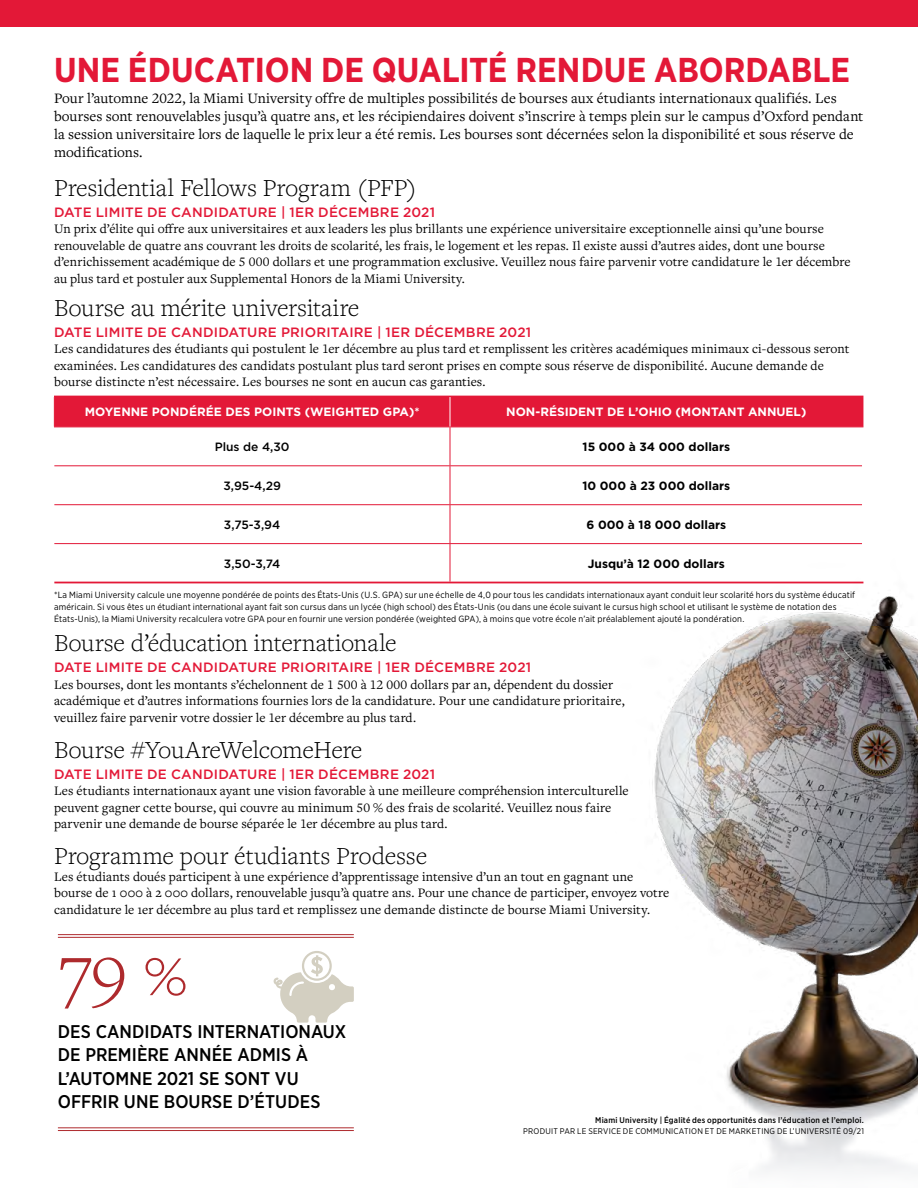
<style>
.page{position:relative;width:918px;height:1188px;background:#fff}
.page>*{position:absolute;margin:0;border:0;box-sizing:border-box;transform-origin:0 0}
.t1{font:300 76.35px "Freight Text Pro";color:#ae2a2d}
.Body_Text_1_-_Freigh{font:700 34.5px "Gotham Narrow";color:#e31837}
.SubHead_1_-_Gotham_B{font:300 25.5px "Freight Text Pro";letter-spacing:-.005em;color:#000}
.t2{font:500 18.45px/23.5px "Gotham Narrow";color:#000}
.Body_Text_1_-_Freigh-2{font:15px/18px "Freight Text Pro";color:#000}
.Body_Text_1_-_Freigh-3{font:13.5px/16.5px "Freight Text Pro";letter-spacing:.005em;color:#000}
.SubHead_1_-_Gotham_B-2{font:500 13.5px "Gotham";letter-spacing:.015em;color:#e31837}
.t3{font:700 12px "Gotham";color:#fff}
.t4{font:700 12px "Gotham";color:#000}
.t5{font:500 12px "Gotham";color:#000}
.Body_Text_1_-_Freigh-4{font:9px/12px "Gotham Narrow";letter-spacing:.02em;color:#000}
.t6{font:8.25px "Gotham Narrow";letter-spacing:.03em;color:#000}
.t7{font:500 8.25px "Gotham Narrow";letter-spacing:.025em;color:#000}
.s1{font-size:56.1px}
</style>
<div class="page">
<div style="left:0;top:0;width:918px;height:27px;background:#e31837"></div>
<div style="left:55px;top:397px;width:807px;height:30px;background:#e31837"></div>
<svg style="left:54px;top:428px;width:503px;height:154px"></svg>
<hr style="left:54px;top:396px;width:396px;height:1px;background:#e31837">
<hr style="left:450px;top:396px;width:413px;height:1px;background:#e31837">
<hr style="left:862px;top:397px;width:1px;height:30px;background:#e31837">
<hr style="left:54px;top:397px;width:1px;height:30px;background:#e31837">
<hr style="left:54px;top:427px;width:396px;height:1px;background:#e31837">
<hr style="left:450px;top:427px;width:413px;height:1px;background:#e31837">
<hr style="left:450px;top:397px;width:1px;height:30px;background:#fff">
<hr style="left:450px;top:427px;width:1px;height:38px;background:#e31837">
<hr style="left:54px;top:465px;width:396px;height:1px;background:#e31837">
<hr style="left:450px;top:466px;width:1px;height:38px;background:#e31837">
<hr style="left:450px;top:465px;width:412px;height:1px;background:#e31837">
<hr style="left:54px;top:504px;width:396px;height:1px;background:#e31837">
<hr style="left:450px;top:505px;width:1px;height:38px;background:#e31837">
<hr style="left:450px;top:504px;width:412px;height:1px;background:#e31837">
<hr style="left:54px;top:543px;width:396px;height:1px;background:#e31837">
<hr style="left:54px;top:582px;width:396px;height:1px;background:#e31837">
<hr style="left:450px;top:544px;width:1px;height:38px;background:#e31837">
<hr style="left:450px;top:543px;width:412px;height:1px;background:#e31837">
<hr style="left:450px;top:582px;width:413px;height:1px;background:#e31837">
<hr style="left:58px;top:937px;width:296px;height:1px;background:#ae2a2d">
<hr style="left:58px;top:934px;width:296px;height:1px;background:#ae2a2d">
<hr style="left:58px;top:1130px;width:296px;height:1px;background:#ae2a2d">
<hr style="left:58px;top:1127px;width:296px;height:1px;background:#ae2a2d">
<svg style="left:273px;top:951px;width:81px;height:72px"></svg>
<img style="left:557px;top:465px;width:361px;height:707px">
<p class="Body_Text_1_-_Freigh" style="left:54px;top:47px;width:798px">UNE ÉDUCATION DE QUALITÉ RENDUE ABORDABLE</p>
<p class="Body_Text_1_-_Freigh-2" style="left:54px;top:88px;width:811px">Pour l’automne 2022, la Miami University offre de multiples possibilités de bourses aux étudiants internationaux qualifiés. Les bourses sont renouvelables jusqu’à quatre ans, et les récipiendaires doivent s’inscrire à temps plein sur le campus d’Oxford pendant la session universitaire lors de laquelle le prix leur a été remis. Les bourses sont décernées selon la disponibilité et sous réserve de modifications.</p>
<h2 class="SubHead_1_-_Gotham_B" style="left:54px;top:171px;width:364px">Presidential Fellows Program (PFP)</h2>
<h2 class="SubHead_1_-_Gotham_B-2" style="left:54px;top:203px;width:383px">DATE LIMITE DE CANDIDATURE | 1ER DÉCEMBRE 2021</h2>
<p class="Body_Text_1_-_Freigh-3" style="left:54px;top:220px;width:798px">Un prix d’élite qui offre aux universitaires et aux leaders les plus brillants une expérience universitaire exceptionnelle ainsi qu’une bourse renouvelable de quatre ans couvrant les droits de scolarité, les frais, le logement et les repas. Il existe aussi d’autres aides, dont une bourse d’enrichissement académique de 5 000 dollars et une programmation exclusive. Veuillez nous faire parvenir votre candidature le 1er décembre au plus tard et postuler aux Supplemental Honors de la Miami University.</p>
<h2 class="SubHead_1_-_Gotham_B" style="left:54px;top:291px;width:307px">Bourse au mérite universitaire</h2>
<h2 class="SubHead_1_-_Gotham_B-2" style="left:54px;top:323px;width:479px">DATE LIMITE DE CANDIDATURE PRIORITAIRE | 1ER DÉCEMBRE 2021</h2>
<p class="Body_Text_1_-_Freigh-3" style="left:54px;top:340px;width:797px">Les candidatures des étudiants qui postulent le 1er décembre au plus tard et remplissent les critères académiques minimaux ci-dessous seront examinées. Les candidatures des candidats postulant plus tard seront prises en compte sous réserve de disponibilité. Aucune demande de bourse distincte n’est nécessaire. Les bourses ne sont en aucun cas garanties.</p>
<p class="t3" style="left:85px;top:404px;width:336px">MOYENNE PONDÉRÉE DES POINTS (WEIGHTED GPA)*</p>
<p class="t3" style="left:506px;top:404px;width:302px">NON-RÉSIDENT DE L’OHIO (MONTANT ANNUEL)</p>
<p class="t5" style="left:215px;top:439px;width:76px">Plus de 4,30</p>
<p class="t4" style="left:583px;top:439px;width:149px">15 000 à 34 000 dollars</p>
<p class="t5" style="left:223px;top:478px;width:59px">3,95-4,29</p>
<p class="t4" style="left:582px;top:478px;width:149px">10 000 à 23 000 dollars</p>
<p class="t5" style="left:224px;top:517px;width:58px">3,75-3,94</p>
<p class="t4" style="left:587px;top:517px;width:141px">6 000 à 18 000 dollars</p>
<p class="t5" style="left:224px;top:556px;width:58px">3,50-3,74</p>
<p class="t4" style="left:588px;top:556px;width:139px">Jusqu’à 12 000 dollars</p>
<p class="Body_Text_1_-_Freigh-4" style="left:54px;top:589px;width:803px">*La Miami University calcule une moyenne pondérée de points des États-Unis (U.S. GPA) sur une échelle de 4,0 pour tous les candidats internationaux ayant conduit leur scolarité hors du système éducatif américain. Si vous êtes un étudiant international ayant fait son cursus dans un lycée (high school) des États-Unis (ou dans une école suivant le cursus high school et utilisant le système de notation des<br>États-Unis), la Miami University recalculera votre GPA pour en fournir une version pondérée (weighted GPA), à moins que votre école n’ait préalablement ajouté la pondération.</p>
<h2 class="SubHead_1_-_Gotham_B" style="left:54px;top:626px;width:344px">Bourse d’éducation internationale</h2>
<h2 class="SubHead_1_-_Gotham_B-2" style="left:54px;top:658px;width:479px">DATE LIMITE DE CANDIDATURE PRIORITAIRE | 1ER DÉCEMBRE 2021</h2>
<p class="Body_Text_1_-_Freigh-3" style="left:54px;top:676px;width:572px">Les bourses, dont les montants s’échelonnent de 1 500 à 12 000 dollars par an, dépendent du dossier académique et d’autres informations fournies lors de la candidature. Pour une candidature prioritaire, veuillez faire parvenir votre dossier le 1er décembre au plus tard.</p>
<h2 class="SubHead_1_-_Gotham_B" style="left:54px;top:733px;width:310px">Bourse #YouAreWelcomeHere</h2>
<h2 class="SubHead_1_-_Gotham_B-2" style="left:54px;top:765px;width:383px">DATE LIMITE DE CANDIDATURE | 1ER DÉCEMBRE 2021</h2>
<p class="Body_Text_1_-_Freigh-3" style="left:54px;top:782px;width:576px">Les étudiants internationaux ayant une vision favorable à une meilleure compréhension interculturelle peuvent gagner cette bourse, qui couvre au minimum 50 % des frais de scolarité. Veuillez nous faire parvenir une demande de bourse séparée le 1er décembre au plus tard.</p>
<h2 class="SubHead_1_-_Gotham_B" style="left:54px;top:839px;width:375px">Programme pour étudiants Prodesse</h2>
<p class="Body_Text_1_-_Freigh-3" style="left:54px;top:868px;width:617px">Les étudiants doués participent à une expérience d’apprentissage intensive d’un an tout en gagnant une bourse de 1 000 à 2 000 dollars, renouvelable jusqu’à quatre ans. Pour une chance de participer, envoyez votre candidature le 1er décembre au plus tard et remplissez une demande distincte de bourse Miami University.</p>
<p class="t1" style="left:58px;top:920px;width:130px">79 <span class="s1">%</span></p>
<p class="t2" style="left:58px;top:1019px;width:290px">DES CANDIDATS INTERNATIONAUX<br>DE PREMIÈRE ANNÉE ADMIS À<br>L’AUTOMNE 2021 SE SONT VU<br>OFFRIR UNE BOURSE D’ÉTUDES</p>
<p class="t7" style="left:595px;top:1115px;width:270px">Miami University | Égalité des opportunités dans l’éducation et l’emploi.</p>
<p class="t6" style="left:523px;top:1126px;width:342px">PRODUIT PAR LE SERVICE DE COMMUNICATION ET DE MARKETING DE L’UNIVERSITÉ 09/21</p>
</div>
